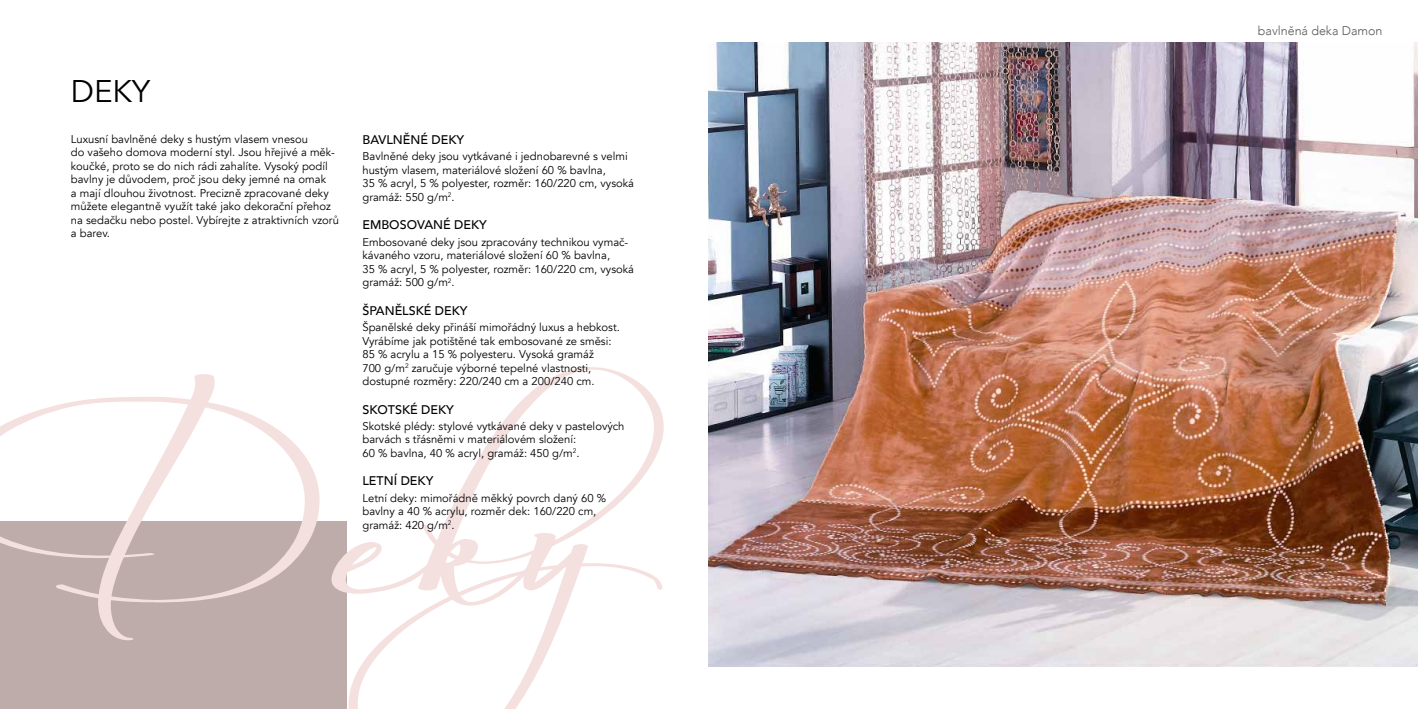
<style>
.page{position:relative;width:1418px;height:709px;background:#fff}
.page>*{position:absolute;margin:0;border:0;box-sizing:border-box;transform-origin:0 0}
.t1{font:187.5px "Always";color:#f4e1df}
.t2{font:31.25px "Avenir";color:#000}
.t3{font:500 12.5px "Avenir";color:#000}
.t4{font:300 12.5px "Avenir";color:#575756}
.t5{font:11.25px/13.5px "Avenir";color:#000}
</style>
<div class="page">
<img style="left:709px;top:43px;width:708px;height:623px">
<div style="left:0;top:521px;width:346px;height:188px;background:#beacaa"></div>
<h2 class="t2" style="left:71px;top:73px;width:81px">DEKY</h2>
<p class="t5" style="left:71px;top:132px;width:269px">Luxusní bavlněné deky s hustým vlasem vnesou<br>do vašeho domova moderní styl. Jsou hřejivé a měk&shy;koučké, proto se do nich rádi zahalíte. Vysoký podíl bavlny je důvodem, proč jsou deky jemné na omak<br>a mají dlouhou životnost. Precizně zpracované deky můžete elegantně využít také jako dekorační přehoz na sedačku nebo postel. Vybírejte z atraktivních vzorů a barev.</p>
<p class="t3" style="left:362px;top:129px;width:103px">BAVLNĚNÉ DEKY</p>
<p class="t5" style="left:362px;top:150px;width:273px">Bavlněné deky jsou vytkávané i jednobarevné s velmi hustým vlasem, materiálové složení 60 % bavlna,<br>35 % acryl, 5 % polyester, rozměr: 160/220 cm, vysoká gramáž: 550 g/m<sup>2</sup>.</p>
<p class="t3" style="left:362px;top:214px;width:126px">EMBOSOVANÉ DEKY</p>
<p class="t5" style="left:362px;top:235px;width:273px">Embosované deky jsou zpracovány technikou vymač&shy;kávaného vzoru, materiálové složení 60 % bavlna,<br>35 % acryl, 5 % polyester, rozměr: 160/220 cm, vysoká gramáž: 500 g/m<sup>2</sup>.</p>
<p class="t3" style="left:362px;top:299px;width:107px">ŠPANĚLSKÉ DEKY</p>
<p class="t5" style="left:362px;top:320px;width:259px">Španělské deky přináší mimořádný luxus a hebkost.<br>Vyrábíme jak potištěné tak embosované ze směsi:<br>85 % acrylu a 15 % polyesteru. Vysoká gramáž<br>700 g/m<sup>2</sup> zaručuje výborné tepelné vlastnosti, dostupné rozměry: 220/240 cm a 200/240 cm.</p>
<p class="t3" style="left:362px;top:398px;width:93px">SKOTSKÉ DEKY</p>
<p class="t5" style="left:362px;top:419px;width:263px">Skotské plédy: stylové vytkávané deky v pastelových barvách s třásněmi v materiálovém složení:<br>60 % bavlna, 40 % acryl, gramáž: 450 g/m<sup>2</sup>.</p>
<p class="t3" style="left:362px;top:470px;width:72px">LETNÍ DEKY</p>
<p class="t5" style="left:362px;top:491px;width:245px">Letní deky: mimořádně měkký povrch daný 60 % bavlny a 40 % acrylu, rozměr dek: 160/220 cm, gramáž: 420 g/m<sup>2</sup>.</p>
<h1 class="t1" style="left:-68px;top:414px;width:903px">Deky</h1>
<p class="t4" style="left:1257px;top:23px;width:126px">bavlněná deka Damon</p>
</div>
